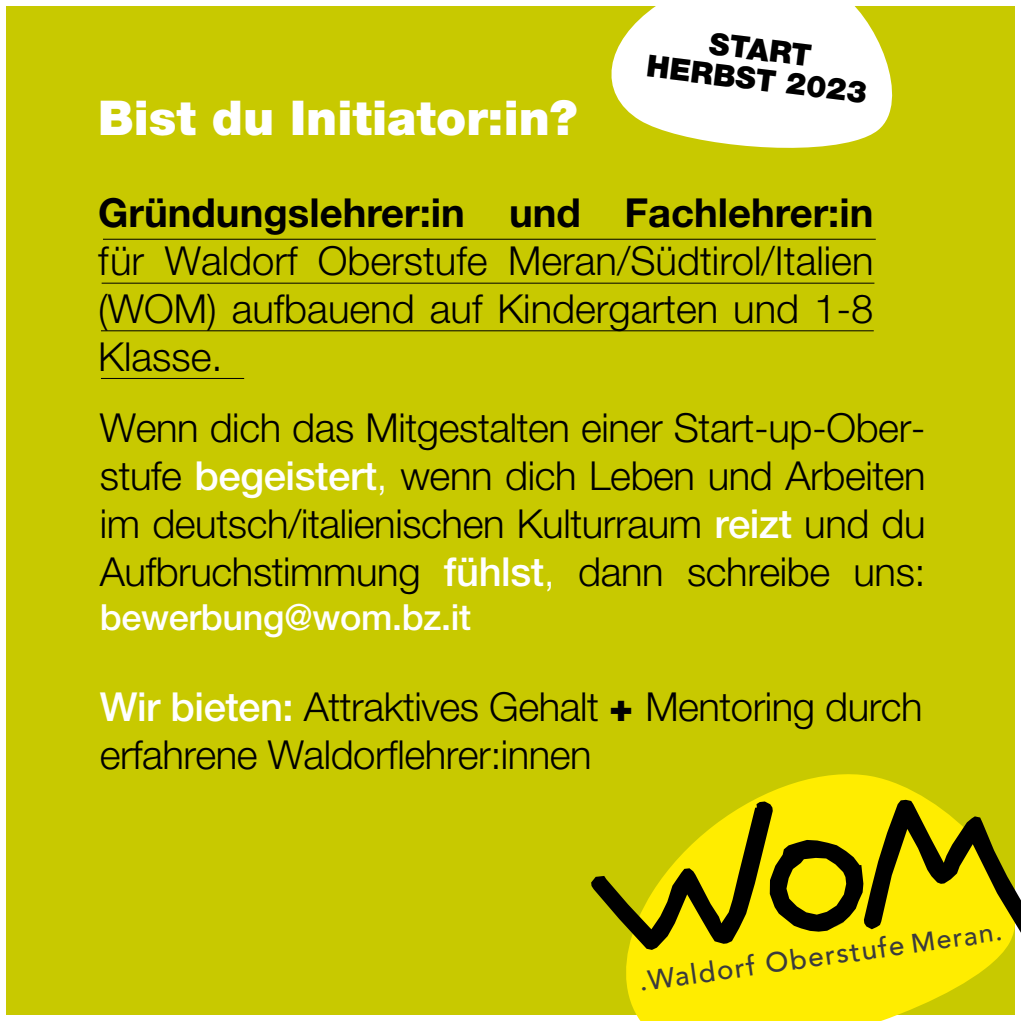
<style>
.page{position:relative;width:1021px;height:1021px;background:#fff}
.page>*{position:absolute;margin:0;border:0;box-sizing:border-box;transform-origin:0 0}
.t1{font:900 48px "Helvetica Neue";color:#fff}
.t2{font:300 40px/48px "Helvetica Neue";letter-spacing:-.01em;color:#000;text-align:justify}
.t3{font:700 40px "Helvetica Neue";color:#000}
.t4{font:500 36px "Helvetica Neue";letter-spacing:-.01em;color:#fff}
.t5{font:900 30.4px/30px "Helvetica Neue";color:#000;text-align:center}
.t6{font:500 27.6px "Avenir";color:#3b3b3d}
.s1{font-weight:500;color:#fff}
.s2{color:#fff}
.s3{font-weight:900}
.s4{font-size:26.8px}
</style>
<div class="page">
<div style="left:6px;top:6px;width:1009px;height:1009px;background:#c8c900"></div>
<hr style="left:102px;top:282px;width:772px;height:2px;background:#000">
<hr style="left:101px;top:378px;width:143px;height:1px;background:#000">
<hr style="left:103px;top:238px;width:772px;height:2px;background:#000">
<hr style="left:101px;top:330px;width:772px;height:1px;background:#000">
<svg style="left:596px;top:6px;width:316px;height:151px"></svg>
<svg style="left:604px;top:767px;width:411px;height:253px;fill:#ffed00"></svg>
<svg style="left:591px;top:799px;width:429px;height:150px"></svg>
<p class="t1" style="left:98px;top:89px;width:481px">Bist du Initiator:in?</p>
<p class="t5" style="left:652px;top:21px;width:223px;rotate:7deg">START<br>HERBST 2023</p>
<p class="t3" style="left:98px;top:188px;width:776px">Gründungslehrer:in und Fachlehrer:in</p>
<p class="t2" style="left:98px;top:236px;width:776px">für Waldorf Oberstufe Meran/Südtirol/Italien (WOM) aufbauend auf Kindergarten und 1-8<br>Klasse.</p>
<p class="t2" style="left:100px;top:403px;width:827px">Wenn dich das Mitgestalten einer Start-up-Ober&shy;stufe <span class="s1">begeistert</span><span class="s2">,</span> wenn dich Leben und Arbeiten im deutsch/italienischen Kulturraum <span class="s1">reizt</span> und du Aufbruchstimmung <span class="s1">fühlst</span><span class="s2">,</span> dann schreibe uns:</p>
<p class="t4" style="left:100px;top:595px;width:373px">bewerbung@wom.bz.it</p>
<p class="t2" style="left:100px;top:681px;width:824px"><span class="s1">Wir bieten:</span> Attraktives Gehalt <span class="s3">+</span> Mentoring durch erfahrene Waldorflehrer:innen</p>
<p class="t6" style="left:636px;top:957px;width:368px;rotate:-8deg">.Waldorf Oberstufe <span class="s4">Meran.</span></p>
</div>
